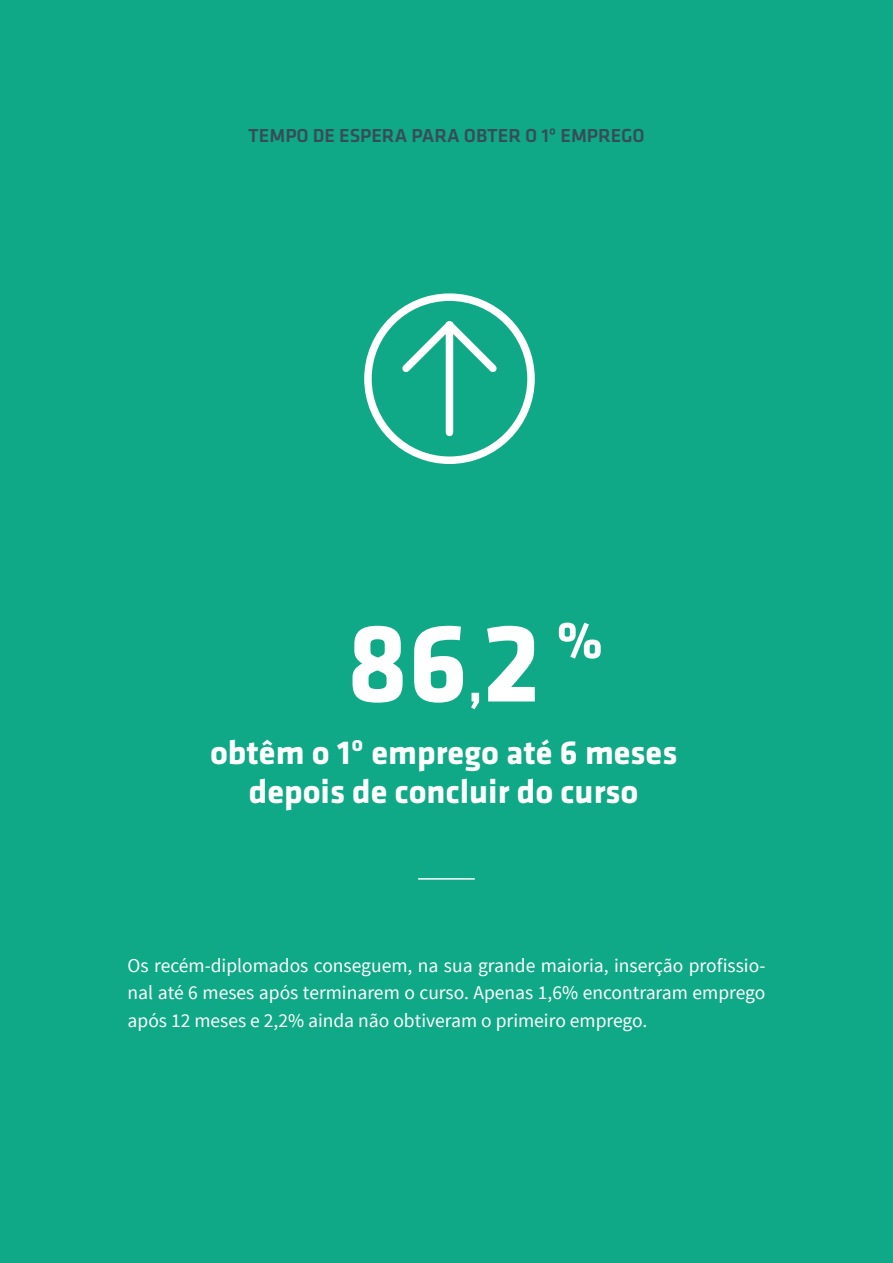
<style>
.page{position:relative;width:893px;height:1263px;background:#0fa987}
.page>*{position:absolute;margin:0;border:0;box-sizing:border-box;transform-origin:0 0}
.t1{font:700 115.35px "Klavika";color:#fff}
.t2{font:700 52.5px "Klavika";color:#fff}
.t3{font:700 34.5px/39.8px "Klavika";color:#fff;text-align:center}
.t4{font:19.5px/27.3px "Source Sans Pro";color:#fff;text-align:justify}
.t5{font:500 19.5px "Klavika";color:#384c58}
.s1{font-size:52.5px}
</style>
<div class="page">
<svg style="left:364px;top:293px;width:171px;height:171px"></svg>
<hr style="left:418px;top:878px;width:57px;height:2px;background:#fff">
<p class="t5" style="left:248px;top:123px;width:398px">TEMPO DE ESPERA PARA OBTER O 1º EMPREGO</p>
<h2 class="t2" style="left:557px;top:603px;width:47px">%</h2>
<h1 class="t1" style="left:347px;top:580px;width:195px">86<span class="s1">,</span>2</h1>
<h3 class="t3" style="left:210px;top:731px;width:469px">obtêm o 1º emprego até 6 meses depois de concluir do curso</h3>
<p class="t4" style="left:128px;top:952px;width:639px">Os recém-diplomados conseguem, na sua grande maioria, inserção profissio&shy;nal até 6 meses após terminarem o curso. Apenas 1,6% encontraram emprego após 12 meses e 2,2% ainda não obtiveram o primeiro emprego.</p>
</div>
